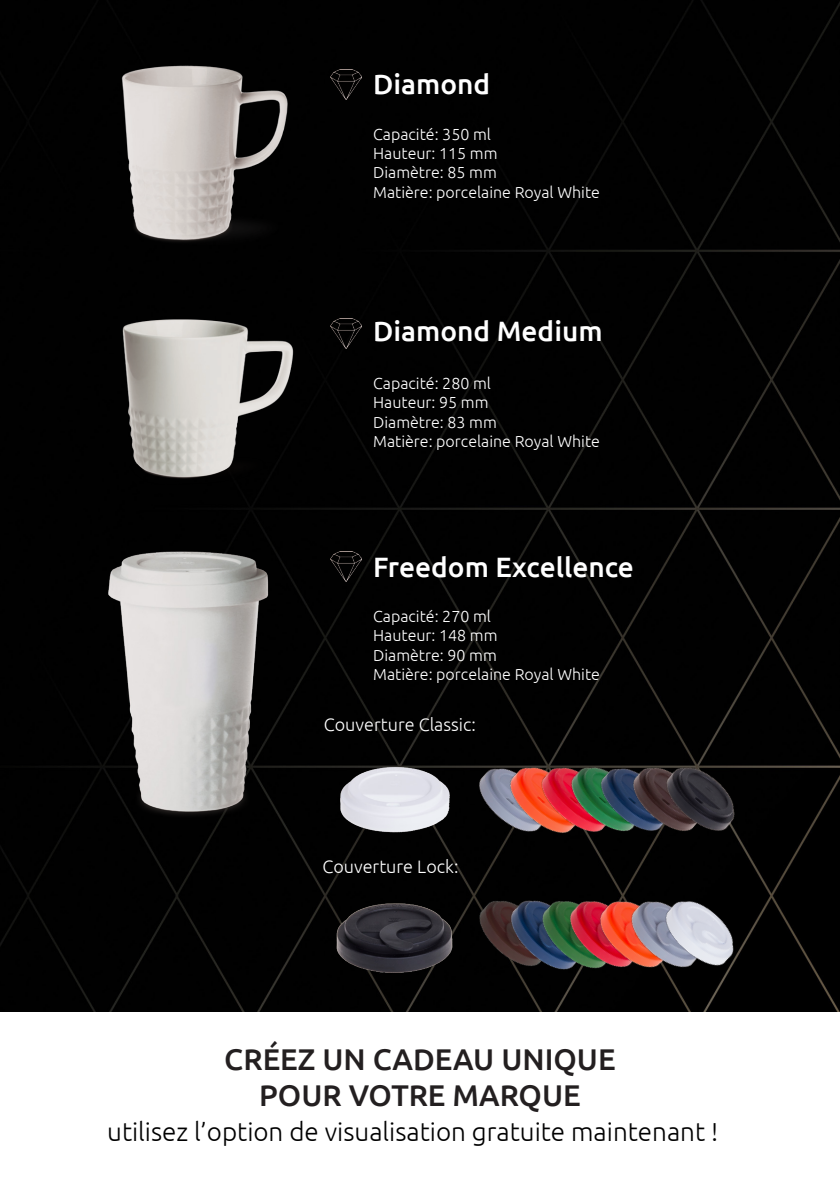
<style>
.page{position:relative;width:840px;height:1191px;background:#fff}
.page>*{position:absolute;margin:0;border:0;box-sizing:border-box;transform-origin:0 0}
.t1{font:500 30px/36px "Ubuntu";color:#231f20;text-align:center}
.t2{font:500 28px "Ubuntu";color:#fff}
.t3{font:300 26px "Ubuntu";color:#000001}
.t4{font:300 18px "Ubuntu";color:#fff}
.t5{font:300 16px "Ubuntu";color:#fff}
</style>
<div class="page">
<div style="left:0;top:0;width:839px;height:1012px;background:#010101"></div>
<img style="left:107px;top:43px;width:185px;height:214px">
<img style="left:97px;top:295px;width:203px;height:200px">
<img style="left:107px;top:550px;width:168px;height:278px">
<img style="left:328px;top:733px;width:132px;height:131px">
<img style="left:328px;top:875px;width:132px;height:132px">
<div style="left:448px;top:735px;width:30px;height:129px;background:#010101"></div>
<img style="left:448px;top:867px;width:132px;height:132px">
<img style="left:478px;top:732px;width:134px;height:134px">
<img style="left:480px;top:870px;width:131px;height:131px">
<img style="left:510px;top:732px;width:133px;height:133px">
<img style="left:518px;top:870px;width:84px;height:124px">
<img style="left:543px;top:738px;width:28px;height:124px">
<img style="left:541px;top:871px;width:30px;height:126px">
<img style="left:571px;top:734px;width:32px;height:129px">
<img style="left:571px;top:871px;width:31px;height:126px">
<img style="left:603px;top:734px;width:129px;height:129px">
<img style="left:602px;top:870px;width:128px;height:128px">
<img style="left:636px;top:733px;width:130px;height:129px">
<img style="left:635px;top:870px;width:127px;height:127px">
<img style="left:330px;top:69px;width:31px;height:30px">
<img style="left:330px;top:319px;width:31px;height:29px">
<img style="left:330px;top:551px;width:31px;height:30px">
<p class="t2" style="left:373px;top:66px;width:119px">Diamond</p>
<p class="t5" style="left:373px;top:125px;width:119px">Capacité: 350 ml</p>
<p class="t5" style="left:373px;top:144px;width:126px">Hauteur: 115 mm</p>
<p class="t5" style="left:373px;top:163px;width:125px">Diamètre: 85 mm</p>
<p class="t5" style="left:373px;top:182px;width:228px">Matière: porcelaine Royal White</p>
<p class="t2" style="left:373px;top:313px;width:231px">Diamond Medium</p>
<p class="t5" style="left:373px;top:374px;width:119px">Capacité: 280 ml</p>
<p class="t5" style="left:373px;top:393px;width:117px">Hauteur: 95 mm</p>
<p class="t5" style="left:373px;top:412px;width:125px">Diamètre: 83 mm</p>
<p class="t5" style="left:373px;top:431px;width:228px">Matière: porcelaine Royal White</p>
<p class="t2" style="left:373px;top:549px;width:262px">Freedom Excellence</p>
<p class="t5" style="left:373px;top:607px;width:119px">Capacité: 270 ml</p>
<p class="t5" style="left:373px;top:626px;width:126px">Hauteur: 148 mm</p>
<p class="t5" style="left:373px;top:645px;width:125px">Diamètre: 90 mm</p>
<p class="t5" style="left:373px;top:664px;width:228px">Matière: porcelaine Royal White</p>
<p class="t4" style="left:323px;top:714px;width:153px">Couverture Classic:</p>
<p class="t4" style="left:322px;top:856px;width:137px">Couverture Lock:</p>
<p class="t1" style="left:224px;top:1040px;width:392px">CRÉEZ UN CADEAU UNIQUE<br>POUR VOTRE MARQUE</p>
<p class="t3" style="left:107px;top:1116px;width:612px">utilisez l’option de visualisation gratuite maintenant !</p>
</div>
